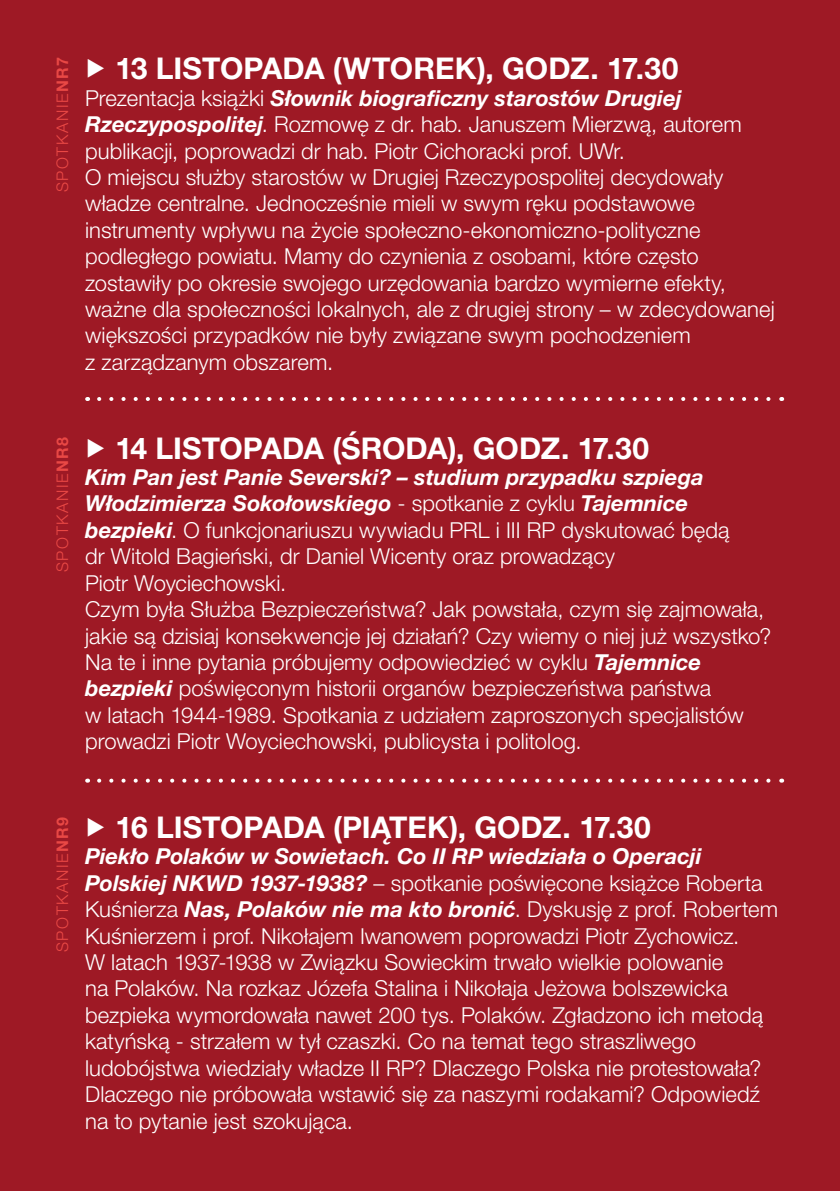
<style>
.page{position:relative;width:840px;height:1191px;background:#fff}
.page>*{position:absolute;margin:0;border:0;box-sizing:border-box;transform-origin:0 0}
.t1{font:700 30px "Helvetica Neue LT Pro";color:#fff}
.t2{font:300 22px/26.4px "Helvetica Neue LT Pro";color:#fff}
.t3{font:300 16px "Helvetica Neue LT Pro";letter-spacing:.1em;color:#e94845}
.s1{font-weight:700}
.s2{font-family:"Bosch Sans"}
.s3{font-weight:700;font-style:italic}
</style>
<div class="page">
<div style="left:0;top:0;width:839px;height:1191px;background:#9e1925"></div>
<svg style="left:99px;top:397px;width:672px;height:4px"></svg>
<svg style="left:99px;top:778px;width:672px;height:4px"></svg>
<p class="t3" style="left:53px;top:192px;width:137px;rotate:-90deg">SPOTKANIE<span class="s1">NR7</span></p>
<h1 class="t1" style="left:85px;top:50px;width:594px"><span class="s2">▶</span> 13 LISTOPADA (WTOREK), GODZ. 17.30</h1>
<p class="t2" style="left:85px;top:84px;width:690px">Prezentacja książki <span class="s3">Słownik biograficzny starostów Drugiej Rzeczypospolitej</span>. Rozmowę z dr. hab. Januszem Mierzwą, autorem publikacji, poprowadzi dr hab. Piotr Cichoracki prof. UWr.<br>O miejscu służby starostów w Drugiej Rzeczypospolitej decydowały władze centralne. Jednocześnie mieli w swym ręku podstawowe instrumenty wpływu na życie społeczno-ekonomiczno-polityczne podległego powiatu. Mamy do czynienia z osobami, które często zostawiły po okresie swojego urzędowania bardzo wymierne efekty, ważne dla społeczności lokalnych, ale z drugiej strony – w zdecydowanej większości przypadków nie były związane swym pochodzeniem<br>z zarządzanym obszarem.</p>
<p class="t3" style="left:53px;top:572px;width:137px;rotate:-90deg">SPOTKANIE<span class="s1">NR8</span></p>
<h1 class="t1" style="left:85px;top:429px;width:565px"><span class="s2">▶</span> 14 LISTOPADA (ŚRODA), GODZ. 17.30</h1>
<p class="t2" style="left:85px;top:463px;width:687px"><span class="s3">Kim Pan jest Panie Severski? – studium przypadku szpiega Włodzimierza Sokołowskiego</span> - spotkanie z cyklu <span class="s3">Tajemnice bezpieki</span>. O funkcjonariuszu wywiadu PRL i III RP dyskutować będą<br>dr Witold Bagieński, dr Daniel Wicenty oraz prowadzący<br>Piotr Woyciechowski.<br>Czym była Służba Bezpieczeństwa? Jak powstała, czym się zajmowała, jakie są dzisiaj konsekwencje jej działań? Czy wiemy o niej już wszystko?<br>Na te i inne pytania próbujemy odpowiedzieć w cyklu <span class="s3">Tajemnice bezpieki</span> poświęconym historii organów bezpieczeństwa państwa<br>w latach 1944-1989. Spotkania z udziałem zaproszonych specjalistów prowadzi Piotr Woyciechowski, publicysta i politolog.</p>
<p class="t3" style="left:53px;top:952px;width:137px;rotate:-90deg">SPOTKANIE<span class="s1">NR9</span></p>
<h1 class="t1" style="left:85px;top:808px;width:567px"><span class="s2">▶</span> 16 LISTOPADA (PIĄTEK), GODZ. 17.30</h1>
<p class="t2" style="left:85px;top:843px;width:694px"><span class="s3">Piekło Polaków w Sowietach. Co II RP wiedziała o Operacji Polskiej NKWD 1937-1938?</span> – spotkanie poświęcone książce Roberta Kuśnierza <span class="s3">Nas, Polaków nie ma kto bronić</span>. Dyskusję z prof. Robertem Kuśnierzem i prof. Nikołajem Iwanowem poprowadzi Piotr Zychowicz.<br>W latach 1937-1938 w Związku Sowieckim trwało wielkie polowanie<br>na Polaków. Na rozkaz Józefa Stalina i Nikołaja Jeżowa bolszewicka bezpieka wymordowała nawet 200 tys. Polaków. Zgładzono ich metodą katyńską - strzałem w tył czaszki. Co na temat tego straszliwego ludobójstwa wiedziały władze II RP? Dlaczego Polska nie protestowała?<br>Dlaczego nie próbowała wstawić się za naszymi rodakami? Odpowiedź na to pytanie jest szokująca.</p>
</div>
